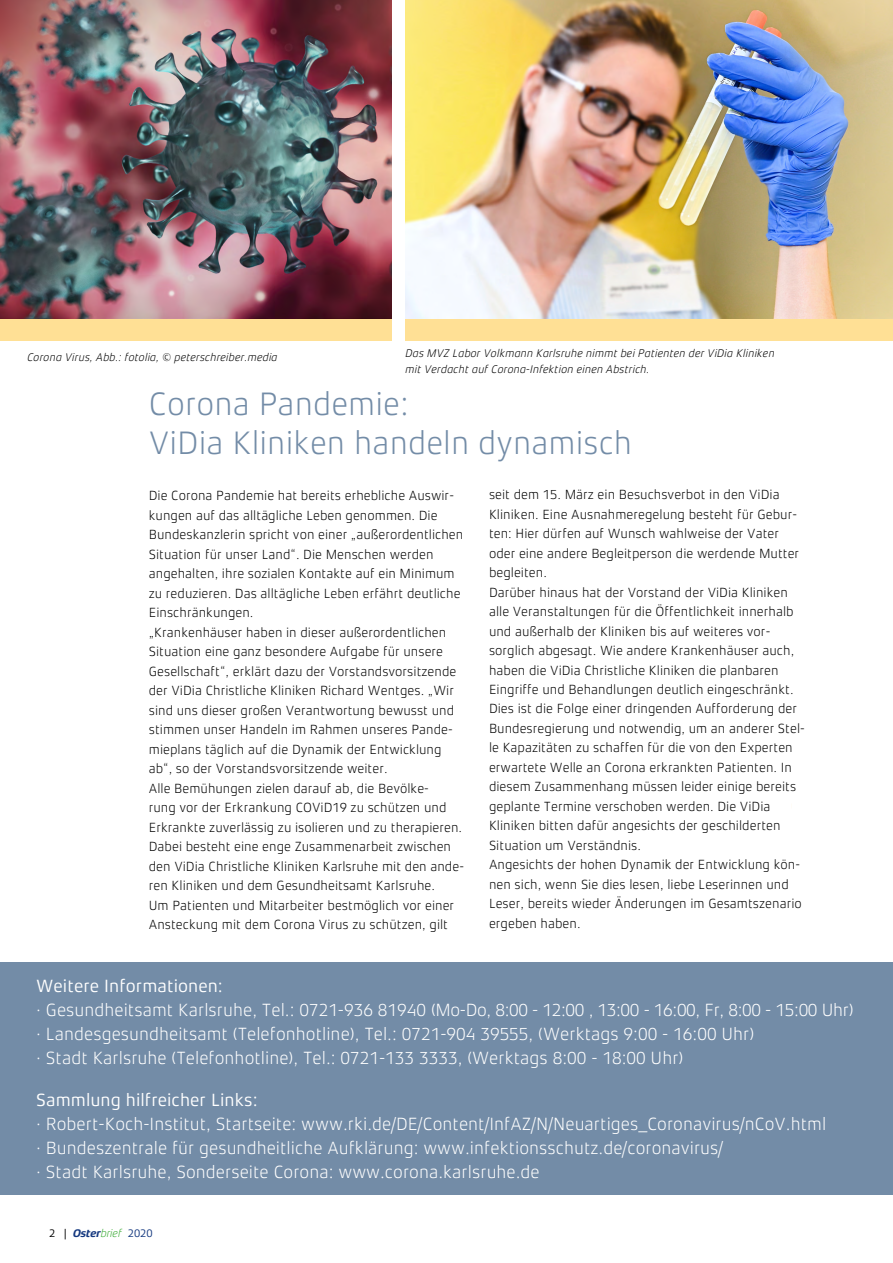
<style>
.page{position:relative;width:893px;height:1263px;background:#fff}
.page>*{position:absolute;margin:0;border:0;box-sizing:border-box;transform-origin:0 0}
.t1{font:300 33px/39px "Xenois Sans Pro";color:#738ca7}
.t2{font:300 18px/24px "Xenois Sans Pro";color:#fff}
.t3{font:18px "Xenois Sans Pro";color:#fff}
.t4{font:300 13.5px/19.5px "Xenois Sans Pro";color:#000}
.t5{font:italic 300 11.25px/16.5px "Xenois Sans Pro";color:#000}
.t6{font:italic 700 11.25px "Xenois Sans Pro";letter-spacing:-.025em;color:#14387f}
.s1{font-weight:400;font-style:normal;color:#000}
.s2{font-weight:300;color:#3aaa35}
.s3{font-weight:400;font-style:normal}
</style>
<div class="page">
<div style="left:0;top:319px;width:392px;height:21px;background:#ffe095"></div>
<div style="left:0;top:961px;width:893px;height:233px;background:#738ca7"></div>
<img style="left:405px;top:0;width:488px;height:319px">
<div style="left:405px;top:319px;width:488px;height:21px;background:#ffe095"></div>
<img style="left:0;top:0;width:392px;height:319px">
<p class="t5" style="left:27px;top:349px;width:252px">Corona Virus, Abb.: fotolia, © peterschreiber.media</p>
<p class="t5" style="left:405px;top:345px;width:371px">Das MVZ Labor Volkmann Karlsruhe nimmt bei Patienten der ViDia Kliniken mit Verdacht auf Corona-Infektion einen Abstrich.</p>
<h1 class="t1" style="left:149px;top:384px;width:485px">Corona Pandemie:<br>ViDia Kliniken handeln dynamisch</h1>
<p class="t4" style="left:149px;top:486px;width:317px">Die Corona Pandemie hat bereits erhebliche Auswir&shy;kungen auf das alltägliche Leben genommen. Die Bundeskanzlerin spricht von einer „außerordentlichen Situation für unser Land“. Die Menschen werden angehalten, ihre sozialen Kontakte auf ein Minimum zu reduzieren. Das alltägliche Leben erfährt deutliche Einschränkungen.<br>„Krankenhäuser haben in dieser außerordentlichen Situation eine ganz besondere Aufgabe für unsere Gesellschaft“, erklärt dazu der Vorstandsvorsitzende der ViDia Christliche Kliniken Richard Wentges. „Wir sind uns dieser großen Verantwortung bewusst und stimmen unser Handeln im Rahmen unseres Pande&shy;mieplans täglich auf die Dynamik der Entwicklung ab“, so der Vorstandsvorsitzende weiter.<br>Alle Bemühungen zielen darauf ab, die Bevölke-<br>rung vor der Erkrankung COViD19 zu schützen und Erkrankte zuverlässig zu isolieren und zu therapieren.<br>Dabei besteht eine enge Zusammenarbeit zwischen den ViDia Christliche Kliniken Karlsruhe mit den ande&shy;ren Kliniken und dem Gesundheitsamt Karlsruhe.<br>Um Patienten und Mitarbeiter bestmöglich vor einer Ansteckung mit dem Corona Virus zu schützen, gilt</p>
<p class="t4" style="left:489px;top:485px;width:317px">seit dem 15. März ein Besuchsverbot in den ViDia Kliniken. Eine Ausnahmeregelung besteht für Gebur&shy;ten: Hier dürfen auf Wunsch wahlweise der Vater oder eine andere Begleitperson die werdende Mutter begleiten.<br>Darüber hinaus hat der Vorstand der ViDia Kliniken alle Veranstaltungen für die Öffentlichkeit innerhalb und außerhalb der Kliniken bis auf weiteres vor&shy;sorglich abgesagt. Wie andere Krankenhäuser auch, haben die ViDia Christliche Kliniken die planbaren Eingriffe und Behandlungen deutlich eingeschränkt.<br>Dies ist die Folge einer dringenden Aufforderung der Bundesregierung und notwendig, um an anderer Stel&shy;le Kapazitäten zu schaffen für die von den Experten erwartete Welle an Corona erkrankten Patienten. In diesem Zusammenhang müssen leider einige bereits geplante Termine verschoben werden. Die ViDia Kliniken bitten dafür angesichts der geschilderten Situation um Verständnis.<br>Angesichts der hohen Dynamik der Entwicklung kön&shy;nen sich, wenn Sie dies lesen, liebe Leserinnen und Leser, bereits wieder Änderungen im Gesamtszenario ergeben haben.</p>
<h2 class="t3" style="left:36px;top:976px;width:188px">Weitere Informationen:</h2>
<p class="t2" style="left:36px;top:998px;width:819px">· Gesundheitsamt Karlsruhe, Tel.: 0721-936 81940 (Mo-Do, 8:00 - 12:00 , 13:00 - 16:00, Fr, 8:00 - 15:00 Uhr) · Landesgesundheitsamt (Telefonhotline), Tel.: 0721-904 39555, (Werktags 9:00 - 16:00 Uhr)<br>· Stadt Karlsruhe (Telefonhotline), Tel.: 0721-133 3333, (Werktags 8:00 - 18:00 Uhr)</p>
<h2 class="t3" style="left:36px;top:1089px;width:223px">Sammlung hilfreicher Links:</h2>
<p class="t2" style="left:36px;top:1112px;width:792px">· Robert-Koch-Institut, Startseite: www.rki.de/DE/Content/InfAZ/N/Neuartiges_Coronavirus/nCoV.html · Bundeszentrale für gesundheitliche Aufklärung: www.infektionsschutz.de/coronavirus/<br>· Stadt Karlsruhe, Sonderseite Corona: www.corona.karlsruhe.de</p>
<p class="t6" style="left:49px;top:1227px;width:105px"><span class="s1">2 |</span> Oster<span class="s2">brief</span> <span class="s3">2020</span></p>
</div>
